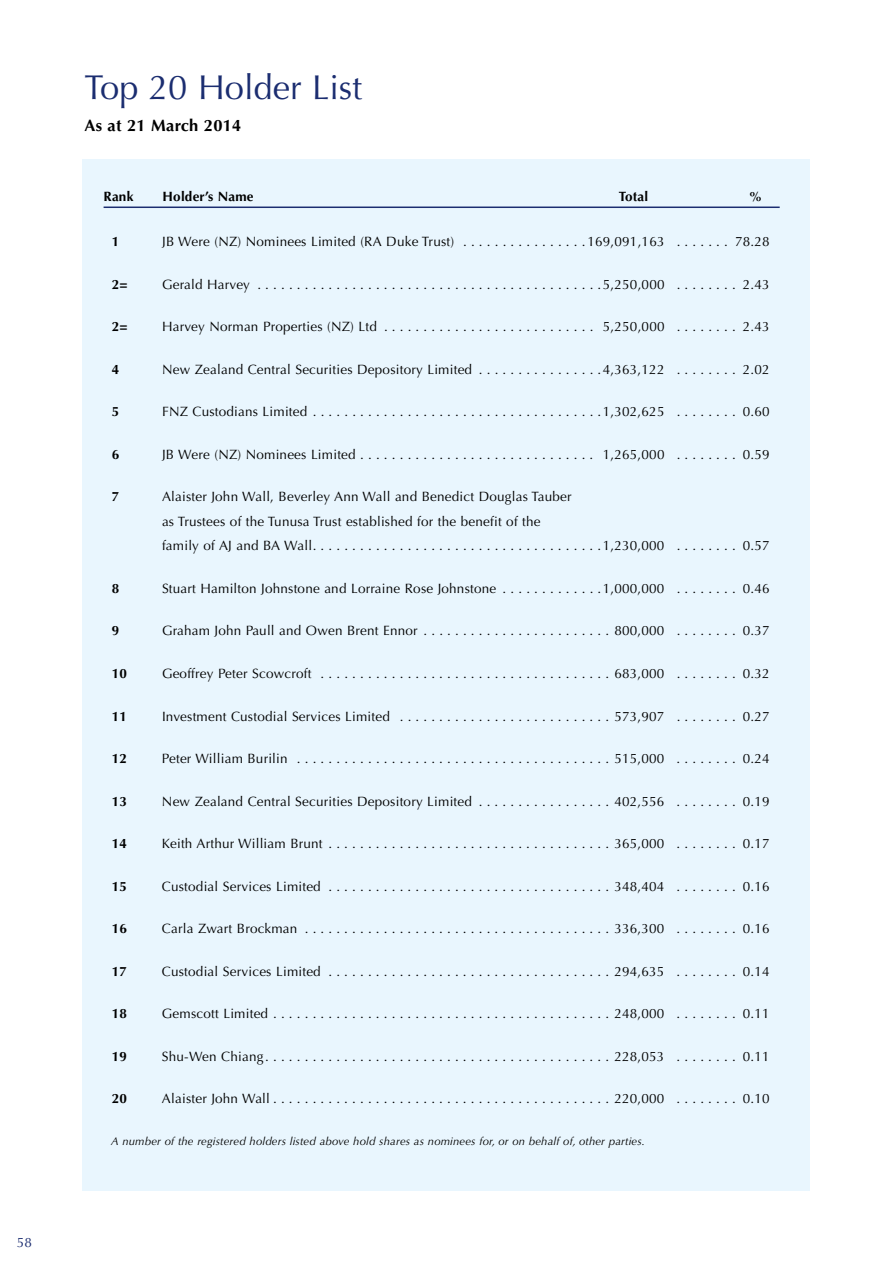
<style>
.page{position:relative;width:893px;height:1263px;background:#fff}
.page>*{position:absolute;margin:0;border:0;box-sizing:border-box;transform-origin:0 0}
.t1{font:34.5px "Optima LT Std";color:#1b2d70}
.t2{font:700 16.5px "Optima LT Std";letter-spacing:.015em;color:#000}
.t3{font:13.5px/24.6px "Optima LT Std";letter-spacing:.015em;color:#000}
.t4{font:700 13.5px "Optima LT Std";letter-spacing:.015em;color:#000}
.t5{font:13.5px "Optima LT Std";color:#1b2d70}
.t6{font:italic 11.25px "Optima LT Std";letter-spacing:.015em;color:#000}
</style>
<div class="page">
<div style="left:83px;top:159px;width:727px;height:1032px;background:#e9f6fe"></div>
<hr style="left:104px;top:207px;width:676px;height:1px;background:#1b2d70">
<p class="t5" style="left:17px;top:1234px;width:17px">58</p>
<h1 class="t1" style="left:84px;top:67px;width:279px">Top 20 Holder List</h1>
<p class="t2" style="left:84px;top:115px;width:158px">As at 21 March 2014</p>
<p class="t4" style="left:104px;top:189px;width:31px">Rank</p>
<p class="t4" style="left:163px;top:189px;width:93px">Holder’s Name</p>
<p class="t4" style="left:619px;top:189px;width:31px">Total</p>
<p class="t4" style="left:749px;top:189px;width:15px">%</p>
<p class="t4" style="left:112px;top:234px;width:9px">1</p>
<p class="t3" style="left:162px;top:229px;width:609px">JB Were (NZ) Nominees Limited (RA Duke Trust) . . . . . . . . . . . . . . . 169,091,163 . . . . . . . 78.28</p>
<p class="t4" style="left:112px;top:276px;width:17px">2=</p>
<p class="t3" style="left:162px;top:272px;width:609px">Gerald Harvey . . . . . . . . . . . . . . . . . . . . . . . . . . . . . . . . . . . . . . . . . . . 5,250,000 . . . . . . . . 2.43</p>
<p class="t4" style="left:112px;top:319px;width:17px">2=</p>
<p class="t3" style="left:162px;top:314px;width:609px">Harvey Norman Properties (NZ) Ltd . . . . . . . . . . . . . . . . . . . . . . . . . . . 5,250,000 . . . . . . . 2.43</p>
<p class="t4" style="left:112px;top:361px;width:9px">4</p>
<p class="t3" style="left:162px;top:357px;width:609px">New Zealand Central Securities Depository Limited . . . . . . . . . . . . . . . 4,363,122 . . . . . . . 2.02</p>
<p class="t4" style="left:112px;top:404px;width:9px">5</p>
<p class="t3" style="left:162px;top:400px;width:609px">FNZ Custodians Limited . . . . . . . . . . . . . . . . . . . . . . . . . . . . . . . . . . . . 1,302,625 . . . . . . . 0.60</p>
<p class="t4" style="left:112px;top:446px;width:9px">6</p>
<p class="t3" style="left:162px;top:442px;width:609px">JB Were (NZ) Nominees Limited . . . . . . . . . . . . . . . . . . . . . . . . . . . . . . 1,265,000 . . . . . . . 0.59</p>
<p class="t4" style="left:112px;top:489px;width:9px">7</p>
<p class="t3" style="left:162px;top:485px;width:609px">Alaister John Wall, Beverley Ann Wall and Benedict Douglas Tauber<br>as Trustees of the Tunusa Trust established for the benefit of the<br>family of AJ and BA Wall . . . . . . . . . . . . . . . . . . . . . . . . . . . . . . . . . . . . 1,230,000 . . . . . . . . 0.57</p>
<p class="t4" style="left:112px;top:580px;width:9px">8</p>
<p class="t3" style="left:162px;top:576px;width:609px">Stuart Hamilton Johnstone and Lorraine Rose Johnstone . . . . . . . . . . . . 1,000,000 . . . . . . . 0.46</p>
<p class="t4" style="left:112px;top:623px;width:9px">9</p>
<p class="t3" style="left:162px;top:619px;width:609px">Graham John Paull and Owen Brent Ennor . . . . . . . . . . . . . . . . . . . . . . . . 800,000 . . . . . . . . 0.37</p>
<p class="t4" style="left:112px;top:665px;width:17px">10</p>
<p class="t3" style="left:162px;top:661px;width:609px">Geoffrey Peter Scowcroft . . . . . . . . . . . . . . . . . . . . . . . . . . . . . . . . . . . . . 683,000 . . . . . . . . 0. 32</p>
<p class="t4" style="left:112px;top:708px;width:17px">11</p>
<p class="t3" style="left:162px;top:704px;width:609px">Investment Custodial Services Limited . . . . . . . . . . . . . . . . . . . . . . . . . . 573,907 . . . . . . . 0.27</p>
<p class="t4" style="left:112px;top:751px;width:17px">12</p>
<p class="t3" style="left:162px;top:746px;width:609px">Peter William Burilin . . . . . . . . . . . . . . . . . . . . . . . . . . . . . . . . . . . . . . . . 515,000 . . . . . . . 0.24</p>
<p class="t4" style="left:112px;top:793px;width:17px">13</p>
<p class="t3" style="left:162px;top:789px;width:609px">New Zealand Central Securities Depository Limited . . . . . . . . . . . . . . . . . 402,556 . . . . . . . 0. 19</p>
<p class="t4" style="left:112px;top:836px;width:17px">14</p>
<p class="t3" style="left:162px;top:831px;width:609px">Keith Arthur William Brunt . . . . . . . . . . . . . . . . . . . . . . . . . . . . . . . . . . . . 365,000 . . . . . . . 0. 17</p>
<p class="t4" style="left:112px;top:878px;width:17px">15</p>
<p class="t3" style="left:162px;top:874px;width:609px">Custodial Services Limited . . . . . . . . . . . . . . . . . . . . . . . . . . . . . . . . . . . . 348,404 . . . . . . . . 0. 16</p>
<p class="t4" style="left:112px;top:921px;width:17px">16</p>
<p class="t3" style="left:162px;top:916px;width:609px">Carla Zwart Brockman . . . . . . . . . . . . . . . . . . . . . . . . . . . . . . . . . . . . . . . 336,300 . . . . . . . . 0. 16</p>
<p class="t4" style="left:112px;top:963px;width:17px">17</p>
<p class="t3" style="left:162px;top:959px;width:609px">Custodial Services Limited . . . . . . . . . . . . . . . . . . . . . . . . . . . . . . . . . . . . 294,635 . . . . . . . . 0. 14</p>
<p class="t4" style="left:112px;top:1006px;width:17px">18</p>
<p class="t3" style="left:162px;top:1001px;width:609px">Gemscott Limited . . . . . . . . . . . . . . . . . . . . . . . . . . . . . . . . . . . . . . . . . . . 248,000 . . . . . . . . 0. 11</p>
<p class="t4" style="left:112px;top:1048px;width:17px">19</p>
<p class="t3" style="left:162px;top:1044px;width:609px">Shu-Wen Chiang . . . . . . . . . . . . . . . . . . . . . . . . . . . . . . . . . . . . . . . . . . . . 228,053 . . . . . . . . 0. 11</p>
<p class="t4" style="left:112px;top:1091px;width:17px">20</p>
<p class="t3" style="left:162px;top:1086px;width:609px">Alaister John Wall . . . . . . . . . . . . . . . . . . . . . . . . . . . . . . . . . . . . . . . . . . . 220,000 . . . . . . . . 0. 10</p>
<p class="t6" style="left:111px;top:1134px;width:535px">A number of the registered holders listed above hold shares as nominees for, or on behalf of, other parties.</p>
</div>
